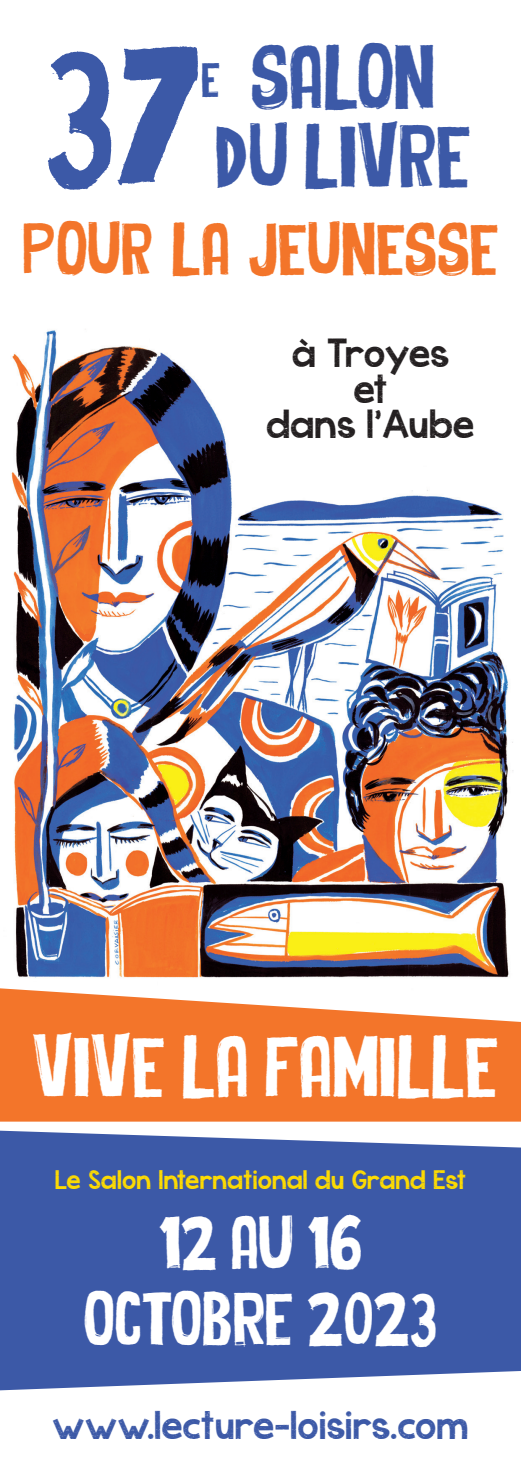
<style>
.page{position:relative;width:521px;height:1474px;background:#fff}
.page>*{position:absolute;margin:0;border:0;box-sizing:border-box;transform-origin:0 0}
.t1{font:89.25px "Cheap Potatoes";color:#3c59a7}
.t2{font:40.95px "Cheap Potatoes";color:#3c59a7}
.t3{font:39.73px "Cheap Potatoes";color:#fff}
.t4{font:34.48px "Cheap Potatoes";color:#fff}
.t5{font:33.77px "Cheap Potatoes";letter-spacing:.01em;color:#f3752a}
.t6{font:29.93px "KG Cold Coffee";letter-spacing:-.01em;color:#231f20}
.t7{font:29.4px "KG Cold Coffee";color:#3c59a7}
.t8{font:22.93px "Cheap Potatoes";color:#3c59a7}
.t9{font:19.78px "KG Cold Coffee";color:#ffdc01}
</style>
<div class="page">
<img style="left:11px;top:330px;width:502px;height:648px">
<svg style="left:0;top:1130px;width:521px;height:260px;fill:#3c59a7"></svg>
<svg style="left:0;top:988px;width:521px;height:133px;fill:#f3752a"></svg>
<p class="t2" style="left:251px;top:56px;width:186px">SALON</p>
<p class="t1" style="left:45px;top:70px;width:158px">37</p>
<p class="t8" style="left:201px;top:68px;width:20px">E</p>
<p class="t2" style="left:215px;top:135px;width:258px">DU LIVRE</p>
<p class="t5" style="left:22px;top:232px;width:478px">POUR LA JEUNESSE</p>
<p class="t6" style="left:292px;top:329px;width:159px">à Troyes</p>
<p class="t6" style="left:354px;top:365px;width:35px">et</p>
<p class="t6" style="left:266px;top:401px;width:210px">dans l’Aube</p>
<p class="t3" style="left:32px;top:1046px;width:468px">VIVE LA FAMILLE</p>
<p class="t9" style="left:55px;top:1164px;width:413px">Le Salon International du Grand Est</p>
<p class="t4" style="left:159px;top:1225px;width:205px">12 AU 16</p>
<p class="t4" style="left:84px;top:1300px;width:355px">OCTOBRE 2023</p>
<p class="t7" style="left:52px;top:1402px;width:418px">www.lecture-loisirs.com</p>
</div>
